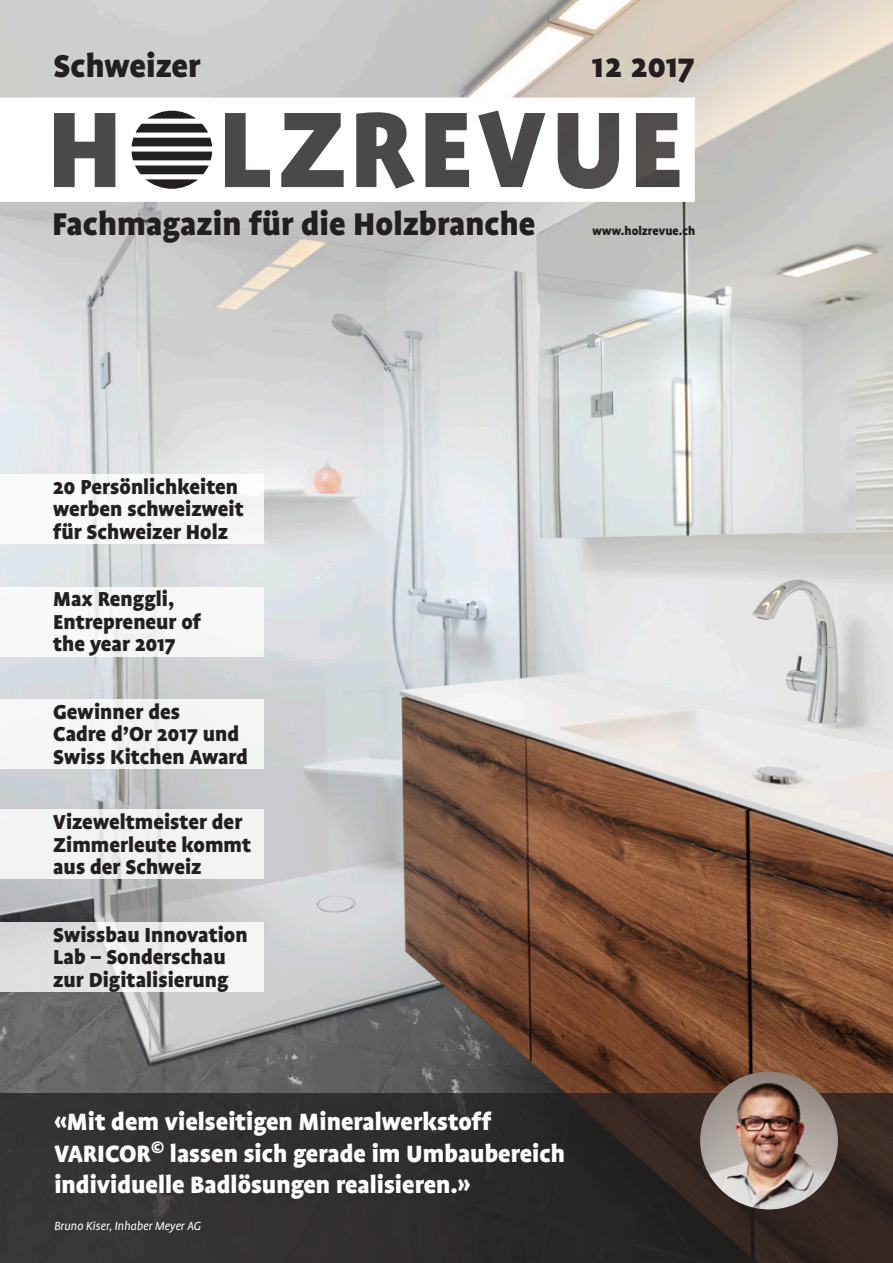
<style>
.page{position:relative;width:893px;height:1263px;background:#fff}
.page>*{position:absolute;margin:0;border:0;box-sizing:border-box;transform-origin:0 0}
.t1{font:900 36px "Profile";color:#231f20}
.t2{font:900 27px/31.5px "Profile";color:#fff}
.t3{font:900 23.1px/22.5px "Profile";color:#231f20}
.t4{font:italic 13.5px "Profile";letter-spacing:-.01em;color:#fff}
.t5{font:900 13.5px "Profile";color:#231f20}
</style>
<div class="page">
<img style="left:0;top:0;width:893px;height:1093px">
<div style="left:0;top:699px;width:264px;height:70px;background:#f4f5f5"></div>
<div style="left:0;top:474px;width:264px;height:70px;background:#f8f9fa"></div>
<div style="left:0;top:587px;width:264px;height:69px;background:#f7f8f9"></div>
<div style="left:0;top:809px;width:264px;height:70px;background:#f3f3f3"></div>
<svg style="left:0;top:98px;width:695px;height:104px"></svg>
<svg style="left:132px;top:111px;width:80px;height:35px"></svg>
<svg style="left:132px;top:152px;width:80px;height:37px"></svg>
<svg style="left:0;top:1093px;width:893px;height:170px;background:#312b2b"></svg>
<svg style="left:0;top:922px;width:264px;height:70px"></svg>
<img style="left:700px;top:1071px;width:138px;height:138px;border-radius:69px">
<h1 class="t1" style="left:53px;top:45px;width:149px">Schweizer</h1>
<h1 class="t1" style="left:592px;top:45px;width:104px">12 2017</h1>
<h1 class="t1" style="left:52px;top:204px;width:485px">Fachmagazin für die Holzbranche</h1>
<p class="t5" style="left:592px;top:223px;width:105px">www.holzrevue.ch</p>
<p class="t3" style="left:53px;top:475px;width:192px">20 Persönlichkeiten werben schweizweit für Schweizer Holz</p>
<p class="t3" style="left:53px;top:588px;width:150px">Max Renggli,<br>Entrepreneur of the year 2017</p>
<p class="t3" style="left:53px;top:700px;width:196px">Gewinner des<br>Cadre d’Or 2017 und<br>Swiss Kitchen Award</p>
<p class="t3" style="left:53px;top:810px;width:200px">Vizeweltmeister der<br>Zimmerleute kommt aus der Schweiz</p>
<p class="t3" style="left:53px;top:923px;width:196px">Swissbau Innovation<br>Lab – Sonderschau zur Digitalisierung</p>
<p class="t2" style="left:54px;top:1106px;width:512px">«Mit dem vielseitigen Mineralwerkstoff<br>VARICOR<sup>©</sup> lassen sich gerade im Umbaubereich individuelle Badlösungen realisieren.»</p>
<p class="t4" style="left:54px;top:1218px;width:149px">Bruno Kiser, Inhaber Meyer AG</p>
</div>
